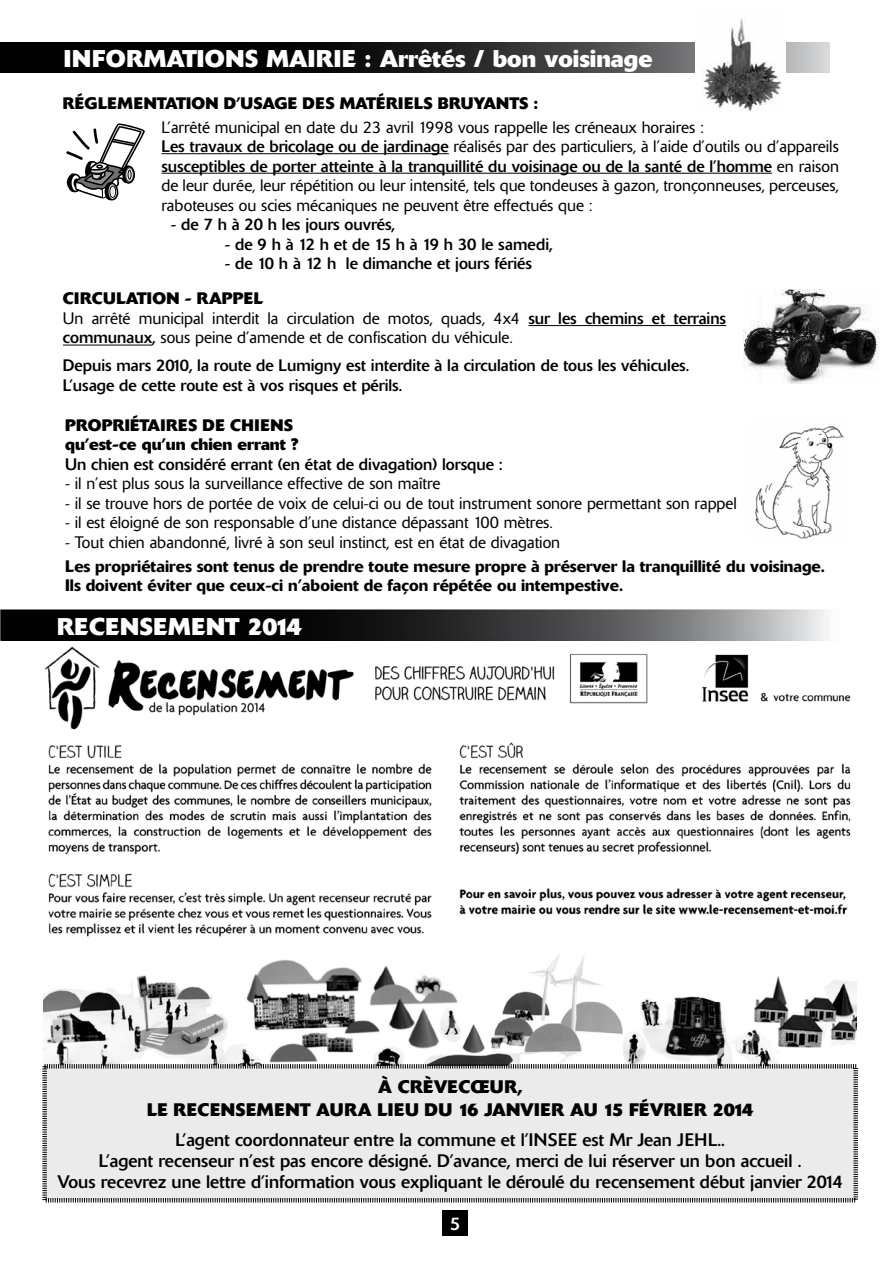
<style>
.page{position:relative;width:893px;height:1263px;background:#fff}
.page>*{position:absolute;margin:0;border:0;box-sizing:border-box;transform-origin:0 0}
.t1{font:700 24px "Delta";color:#fff}
.t2{font:700 24px "Delta";letter-spacing:.02em;color:#fff}
.t3{font:18px/21px "Delta";color:#000;text-align:center}
.t4{font:700 18px "Delta";color:#000}
.t5{font:18px "Delta";color:#fff}
.t6{font:300 16.5px/19.5px "Delta";color:#000}
.t7{font:16.5px/19.5px "Delta";color:#000}
.t8{font:500 16.5px/19.5px "Delta";color:#000}
.t9{font:700 16.5px/19.5px "Delta";color:#000}
.s1{font-weight:400}
.s2{font-weight:700}
</style>
<div class="page">
<img style="left:44px;top:742px;width:813px;height:321px">
<img style="left:569px;top:653px;width:282px;height:51px">
<img style="left:44px;top:646px;width:511px;height:84px">
<svg style="left:0;top:43px;width:829px;height:29px;background:#272728"></svg>
<hr style="left:161px;top:153px;width:288px;height:1px;background:#000">
<hr style="left:161px;top:173px;width:611px;height:1px;background:#000">
<svg style="left:66px;top:123px;width:79px;height:78px"></svg>
<img style="left:743px;top:289px;width:135px;height:94px">
<img style="left:755px;top:426px;width:89px;height:113px">
<hr style="left:528px;top:325px;width:198px;height:1px;background:#000">
<hr style="left:63px;top:345px;width:89px;height:1px;background:#000">
<div style="left:442px;top:1210px;width:26px;height:26px;background:#000"></div>
<svg style="left:3px;top:612px;width:821px;height:26px;background:#383839"></svg>
<img style="left:695px;top:17px;width:90px;height:95px">
<svg style="left:42px;top:1063px;width:816px;height:140px;background:#e3e3e4"></svg>
<h1 class="t1" style="left:64px;top:44px;width:590px">INFORMATIONS MAIRIE : ARRÊTÉS / BON VOISINAGE</h1>
<p class="t9" style="left:63px;top:93px;width:477px">RÉGLEMENTATION D’USAGE DES MATÉRIELS BRUYANTS :</p>
<p class="t6" style="left:161px;top:117px;width:679px">L’arrêté municipal en date du 23 avril 1998 vous rappelle les créneaux horaires :<br><span class="s1">Les travaux de bricolage ou de jardinage</span> réalisés par des particuliers, à l’aide d’outils ou d’appareils <span class="s1">susceptibles de porter atteinte à la tranquillité du voisinage ou de la santé de l’homme</span> en raison de leur durée, leur répétition ou leur intensité, tels que tondeuses à gazon, tronçonneuses, perceuses, raboteuses ou scies mécaniques ne peuvent être effectués que :</p>
<p class="t7" style="left:171px;top:215px;width:226px">- de 7 h à 20 h les jours ouvrés,</p>
<p class="t7" style="left:225px;top:234px;width:329px">- de 9 h à 12 h et de 15 h à 19 h 30 le samedi,</p>
<p class="t7" style="left:225px;top:254px;width:308px">- de 10 h à 12 h le dimanche et jours fériés</p>
<p class="t6" style="left:63px;top:289px;width:665px"><span class="s2">CIRCULATION - RAPPEL<br></span>Un arrêté municipal interdit la circulation de motos, quads, 4x4 <span class="s1">sur les chemins et terrains communaux,</span> sous peine d’amende et de confiscation du véhicule.</p>
<p class="t7" style="left:63px;top:356px;width:628px">Depuis mars 2010, la route de Lumigny est interdite à la circulation de tous les véhicules.<br>L’usage de cette route est à vos risques et périls.</p>
<p class="t9" style="left:65px;top:415px;width:235px">PROPRIÉTAIRES DE CHIENS<br>QU’EST-CE QU’UN CHIEN ERRANT ?</p>
<p class="t7" style="left:65px;top:454px;width:439px">Un chien est considéré errant (en état de divagation) lorsque :</p>
<p class="t6" style="left:65px;top:474px;width:377px">- il n’est plus sous la surveillance effective de son maître</p>
<p class="t6" style="left:65px;top:494px;width:673px">- il se trouve hors de portée de voix de celui-ci ou de tout instrument sonore permettant son rappel</p>
<p class="t6" style="left:65px;top:513px;width:489px">- il est éloigné de son responsable d’une distance dépassant 100 mètres.</p>
<p class="t6" style="left:65px;top:533px;width:497px">- Tout chien abandonné, livré à son seul instinct, est en état de divagation</p>
<p class="t8" style="left:65px;top:556px;width:761px">Les propriétaires sont tenus de prendre toute mesure propre à préserver la tranquillité du voisinage.<br>Ils doivent éviter que ceux-ci n’aboient de façon répétée ou intempestive.</p>
<h1 class="t2" style="left:57px;top:611px;width:246px">RECENSEMENT 2014</h1>
<p class="t4" style="left:378px;top:1076px;width:146px">À CRÈVECŒUR,</p>
<p class="t4" style="left:147px;top:1098px;width:40px">LE RECE</p>
<p class="t4" style="left:221px;top:1098px;width:28px">NSEME</p>
<p class="t4" style="left:285px;top:1098px;width:260px">NT AURA LIEU DU 16 JANVIER</p>
<p class="t4" style="left:570px;top:1098px;width:106px">AU 15 FÉVRIER</p>
<p class="t4" style="left:713px;top:1098px;width:42px">2014</p>
<p class="t3" style="left:58px;top:1129px;width:787px">L’agent coordonnateur entre la commune et l’INSEE est Mr Jean JEHL..<br>L’agent recenseur n’est pas encore désigné. D’avance, merci de lui réserver un bon accueil .<br>Vous recevrez une lettre d’information vous expliquant le déroulé du recensement début janvier 2014</p>
<p class="t5" style="left:450px;top:1213px;width:12px">5</p>
</div>
